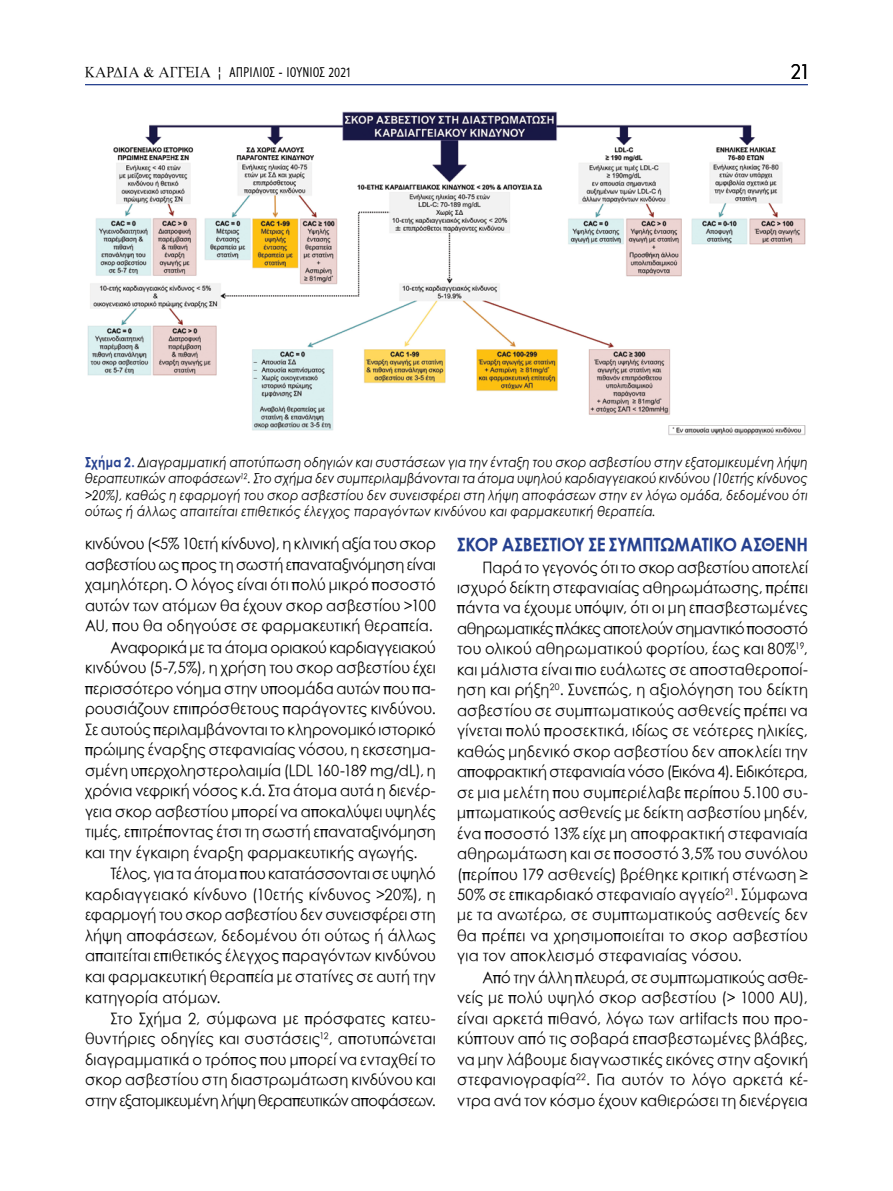
<style>
.page{position:relative;width:893px;height:1191px;background:#fff}
.page>*{position:absolute;margin:0;border:0;box-sizing:border-box;transform-origin:0 0}
.t1{font:21px "Abrade";color:#000;scale:.95 1}
.t2{font:18px "SK Century Gothic Pol Uni W Bold";letter-spacing:-.015em;color:#25408f;scale:.95 1}
.t3{font:15.45px/20.4px "SK Century Gothic Pol Uni W";color:#000;text-align:justify;scale:.95 1}
.t4{font:15.45px "SK Century Gothic Pol Uni W";letter-spacing:-.03em;color:#000;scale:.95 1}
.t5{font:15.45px "SK Century Gothic Pol Uni W";letter-spacing:.02em;color:#000;scale:.95 1}
.t6{font:15.45px "SK Century Gothic Pol Uni W";letter-spacing:-.02em;color:#000;scale:.95 1}
.t7{font:15px "Mg Old Times UC Pol Normal";color:#000;scale:.95 1}
.t8{font:13.5px/16.5px "SK Century Gothic Pol Uni W Italic";letter-spacing:.015em;color:#000;text-align:justify;scale:.9 1}
.s1{font-family:"SK Century Gothic Pol Uni W Bold";color:#25408f}
</style>
<div class="page">
<hr style="left:85px;top:84px;width:723px;height:1px;background:#25408f">
<img style="left:87px;top:111px;width:719px;height:324px">
<p class="t7" style="left:85px;top:64px;width:145px">ΚΑΡΔΙΑ &amp; ΑΓΓΕΙΑ |</p>
<h1 class="t1" style="left:791px;top:58px;width:19px">21</h1>
<p class="t8" style="left:85px;top:453px;width:805px"><span class="s1">Σχήμα 2.</span> Διαγραμματική αποτύπωση οδηγιών και συστάσεων για την ένταξη του σκορ ασβεστίου στην εξατομικευμένη λήψη θεραπευτικών αποφάσεων<sup>12</sup>. Στο σχήμα δεν συμπεριλαμβάνονται τα άτομα υψηλού καρδιαγγειακού κινδύνου (10ετής κίνδυνος &gt;20%), καθώς η εφαρμογή του σκορ ασβεστίου δεν συνεισφέρει στη λήψη αποφάσεων στην εν λόγω ομάδα, δεδομένου ότι ούτως ή άλλως απαιτείται επιθετικός έλεγχος παραγόντων κινδύνου και φαρμακευτική θεραπεία.</p>
<p class="t3" style="left:85px;top:534px;width:371px">κινδύνου (&lt;5% 10ετή κίνδυνο), η κλινική αξία του σκορ</p>
<p class="t6" style="left:85px;top:555px;width:371px">ασβεστίου ως προς τη σωστή επαναταξινόμηση είναι</p>
<p class="t3" style="left:85px;top:575px;width:371px">χαμηλότερη. Ο λόγος είναι ότι πολύ μικρό ποσοστό</p>
<p class="t3" style="left:85px;top:595px;width:371px">αυτών των ατόμων θα έχουν σκορ ασβεστίου &gt;100</p>
<p class="t3" style="left:85px;top:616px;width:367px">AU, που θα οδηγούσε σε φαρμακευτική θεραπεία.</p>
<p class="t3" style="left:111px;top:637px;width:344px">Αναφορικά με τα άτομα οριακού καρδιαγγειακού</p>
<p class="t3" style="left:85px;top:658px;width:371px">κινδύνου (5-7,5%), η χρήση του σκορ ασβεστίου έχει</p>
<p class="t3" style="left:85px;top:678px;width:371px">περισσότερο νόημα στην υποομάδα αυτών που πα-</p>
<p class="t3" style="left:85px;top:699px;width:371px">ρουσιάζουν επιπρόσθετους παράγοντες κινδύνου.</p>
<p class="t3" style="left:85px;top:719px;width:371px">Σε αυτούς περιλαμβάνονται το κληρονομικό ιστορικό</p>
<p class="t3" style="left:85px;top:740px;width:371px">πρώιμης έναρξης στεφανιαίας νόσου, η εκσεσημα-</p>
<p class="t3" style="left:85px;top:760px;width:371px">σμένη υπερχοληστερολαιμία (LDL 160-189 mg/dL), η</p>
<p class="t3" style="left:85px;top:781px;width:371px">χρόνια νεφρική νόσος κ.ά. Στα άτομα αυτά η διενέρ-</p>
<p class="t3" style="left:85px;top:801px;width:371px">γεια σκορ ασβεστίου μπορεί να αποκαλύψει υψηλές</p>
<p class="t3" style="left:85px;top:822px;width:371px">τιμές, επιτρέποντας έτσι τη σωστή επαναταξινόμηση</p>
<p class="t3" style="left:85px;top:842px;width:351px">και την έγκαιρη έναρξη φαρμακευτικής αγωγής.</p>
<p class="t3" style="left:111px;top:864px;width:344px">Τέλος, για τα άτομα που κατατάσσονται σε υψηλό</p>
<p class="t3" style="left:85px;top:884px;width:371px">καρδιαγγειακό κίνδυνο (10ετής κίνδυνος &gt;20%), η</p>
<p class="t3" style="left:85px;top:905px;width:371px">εφαρμογή του σκορ ασβεστίου δεν συνεισφέρει στη</p>
<p class="t3" style="left:85px;top:925px;width:371px">λήψη αποφάσεων, δεδομένου ότι ούτως ή άλλως</p>
<p class="t3" style="left:85px;top:946px;width:371px">απαιτείται επιθετικός έλεγχος παραγόντων κινδύνου</p>
<p class="t3" style="left:85px;top:966px;width:371px">και φαρμακευτική θεραπεία με στατίνες σε αυτή την</p>
<p class="t3" style="left:85px;top:987px;width:144px">κατηγορία ατόμων.</p>
<p class="t3" style="left:111px;top:1008px;width:344px">Στο Σχήμα 2, σύμφωνα με πρόσφατες κατευ-</p>
<p class="t5" style="left:85px;top:1030px;width:371px">θυντήριες οδηγίες και συστάσεις<sup>12</sup>, αποτυπώνεται</p>
<p class="t3" style="left:85px;top:1049px;width:371px">διαγραμματικά ο τρόπος που μπορεί να ενταχθεί το</p>
<p class="t3" style="left:85px;top:1069px;width:371px">σκορ ασβεστίου στη διαστρωμάτωση κινδύνου και</p>
<p class="t4" style="left:85px;top:1091px;width:371px">στην εξατομικευμένη λήψη θεραπευτικών αποφάσεων.</p>
<p class="t2" style="left:457px;top:531px;width:371px">ΣΚΟΡ ΑΣΒΕΣΤΙΟΥ ΣΕ ΣΥΜΠΤΩΜΑΤΙΚΟ ΑΣΘΕΝΗ</p>
<p class="t3" style="left:457px;top:557px;width:371px;text-indent:26px">Παρά το γεγονός ότι το σκορ ασβεστίου αποτελεί ισχυρό δείκτη στεφανιαίας αθηρωμάτωσης, πρέπει πάντα να έχουμε υπόψιν, ότι οι μη επασβεστωμένες αθηρωματικές πλάκες αποτελούν σημαντικό ποσοστό του ολικού αθηρωματικού φορτίου, έως και 80%<sup>19</sup>, και μάλιστα είναι πιο ευάλωτες σε αποσταθεροποί&shy;ηση και ρήξη<sup>20</sup>. Συνεπώς, η αξιολόγηση του δείκτη ασβεστίου σε συμπτωματικούς ασθενείς πρέπει να γίνεται πολύ προσεκτικά, ιδίως σε νεότερες ηλικίες, καθώς μηδενικό σκορ ασβεστίου δεν αποκλείει την αποφρακτική στεφανιαία νόσο (Εικόνα 4). Ειδικότερα, σε μια μελέτη που συμπεριέλαβε περίπου 5.100 συ&shy;μπτωματικούς ασθενείς με δείκτη ασβεστίου μηδέν, ένα ποσοστό 13% είχε μη αποφρακτική στεφανιαία αθηρωμάτωση και σε ποσοστό 3,5% του συνόλου (περίπου 179 ασθενείς) βρέθηκε κριτική στένωση ≥ 50% σε επικαρδιακό στεφανιαίο αγγείο<sup>21</sup>. Σύμφωνα με τα ανωτέρω, σε συμπτωματικούς ασθενείς δεν θα πρέπει να χρησιμοποιείται το σκορ ασβεστίου για τον αποκλεισμό στεφανιαίας νόσου.</p>
<p class="t3" style="left:457px;top:967px;width:371px;text-indent:26px">Από την άλλη πλευρά, σε συμπτωματικούς ασθε&shy;νείς με πολύ υψηλό σκορ ασβεστίου (&gt; 1000 AU), είναι αρκετά πιθανό, λόγω των artifacts που προ&shy;κύπτουν από τις σοβαρά επασβεστωμένες βλάβες, να μην λάβουμε διαγνωστικές εικόνες στην αξονική στεφανιογραφία<sup>22</sup>. Για αυτόν το λόγο αρκετά κέ&shy;ντρα ανά τον κόσμο έχουν καθιερώσει τη διενέργεια</p>
</div>
